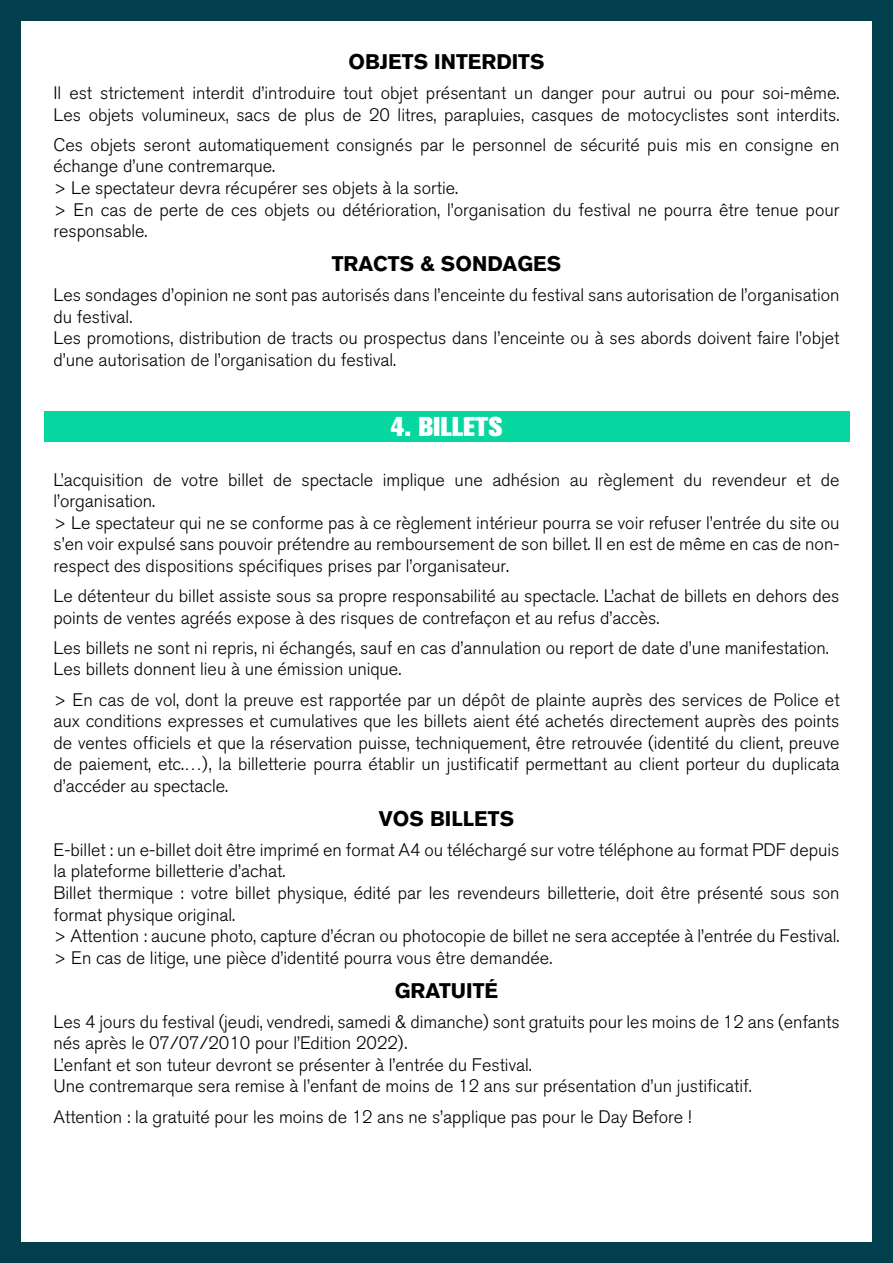
<style>
.page{position:relative;width:893px;height:1263px;background:#013f4d}
.page>*{position:absolute;margin:0;border:0;box-sizing:border-box;transform-origin:0 0}
.t1{font:800 27px "Akzidenz Grotesk BQ";color:#fff}
.t2{font:700 21px "Akzidenz Grotesk BQ";color:#000}
.t3{font:300 18px/21.6px "Akzidenz Grotesk BQ";color:#000}
</style>
<div class="page">
<div style="left:21px;top:21px;width:851px;height:1221px;background:#fff"></div>
<div style="left:44px;top:411px;width:805px;height:30px;background:#06d6a0"></div>
<p class="t2" style="left:348px;top:50px;width:198px">OBJETS INTERDITS</p>
<p class="t3" style="left:53px;top:82px;width:788px">Il est strictement interdit d’introduire tout objet présentant un danger pour autrui ou pour soi-même.<br>Les objets volumineux, sacs de plus de 20 litres, parapluies, casques de motocyclistes sont interdits.</p>
<p class="t3" style="left:53px;top:134px;width:787px">Ces objets seront automatiquement consignés par le personnel de sécurité puis mis en consigne en échange d’une contremarque.<br>&gt; Le spectateur devra récupérer ses objets à la sortie.<br>&gt; En cas de perte de ces objets ou détérioration, l’organisation du festival ne pourra être tenue pour responsable.</p>
<p class="t2" style="left:332px;top:251px;width:231px">TRACTS &amp; SONDAGES</p>
<p class="t3" style="left:53px;top:284px;width:788px">Les sondages d’opinion ne sont pas autorisés dans l’enceinte du festival sans autorisation de l’organisation du festival.<br>Les promotions, distribution de tracts ou prospectus dans l’enceinte ou à ses abords doivent faire l’objet d’une autorisation de l’organisation du festival.</p>
<h1 class="t1" style="left:390px;top:411px;width:113px">4. BILLETS</h1>
<p class="t3" style="left:53px;top:469px;width:787px">L’acquisition de votre billet de spectacle implique une adhésion au règlement du revendeur et de l’organisation.<br>&gt; Le spectateur qui ne se conforme pas à ce règlement intérieur pourra se voir refuser l’entrée du site ou s’en voir expulsé sans pouvoir prétendre au remboursement de son billet. Il en est de même en cas de non&shy;respect des dispositions spécifiques prises par l’organisateur.</p>
<p class="t3" style="left:53px;top:585px;width:787px">Le détenteur du billet assiste sous sa propre responsabilité au spectacle. L’achat de billets en dehors des points de ventes agréés expose à des risques de contrefaçon et au refus d’accès.</p>
<p class="t3" style="left:53px;top:637px;width:777px">Les billets ne sont ni repris, ni échangés, sauf en cas d’annulation ou report de date d’une manifestation.<br>Les billets donnent lieu à une émission unique.</p>
<p class="t3" style="left:53px;top:689px;width:788px;text-align:justify">&gt; En cas de vol, dont la preuve est rapportée par un dépôt de plainte auprès des services de Police et aux conditions expresses et cumulatives que les billets aient été achetés directement auprès des points de ventes officiels et que la réservation puisse, techniquement, être retrouvée (identité du client, preuve de paiement, etc.…), la billetterie pourra établir un justificatif permettant au client porteur du duplicata d’accéder au spectacle.</p>
<p class="t2" style="left:379px;top:806px;width:137px">VOS BILLETS</p>
<p class="t3" style="left:53px;top:839px;width:788px">E-billet : un e-billet doit être imprimé en format A4 ou téléchargé sur votre téléphone au format PDF depuis la plateforme billetterie d’achat.<br>Billet thermique : votre billet physique, édité par les revendeurs billetterie, doit être présenté sous son format physique original.<br>&gt; Attention : aucune photo, capture d’écran ou photocopie de billet ne sera acceptée à l’entrée du Festival. &gt; En cas de litige, une pièce d’identité pourra vous être demandée.</p>
<p class="t2" style="left:395px;top:978px;width:105px">GRATUITÉ</p>
<p class="t3" style="left:53px;top:1011px;width:788px">Les 4 jours du festival (jeudi, vendredi, samedi &amp; dimanche) sont gratuits pour les moins de 12 ans (enfants nés après le 07/07/2010 pour l’Edition 2022).<br>L’enfant et son tuteur devront se présenter à l’entrée du Festival.<br>Une contremarque sera remise à l’enfant de moins de 12 ans sur présentation d’un justificatif.</p>
<p class="t3" style="left:53px;top:1106px;width:639px">Attention : la gratuité pour les moins de 12 ans ne s’applique pas pour le Day Before !</p>
</div>
